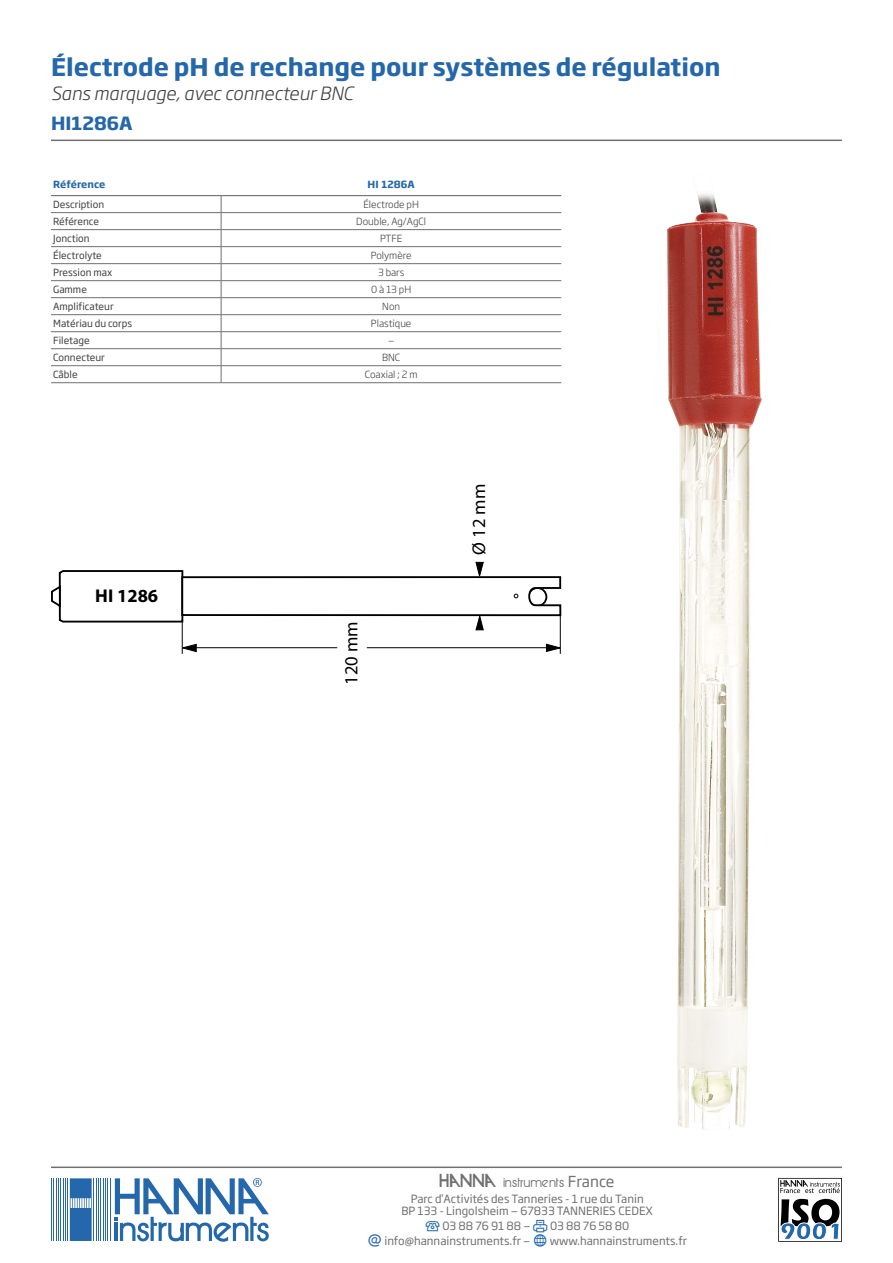
<style>
.page{position:relative;width:893px;height:1263px;background:#fff}
.page>*{position:absolute;margin:0;border:0;box-sizing:border-box;transform-origin:0 0}
.Titre{font:700 24px "Soho Gothic Pro";color:#2467aa}
.t1{font:18.45px "Myriad Pro";color:#000}
.t2{font:700 18.45px "Myriad Pro";color:#000}
.Titre_description{font:italic 300 18px "Soho Gothic Pro";color:#404042}
.Référence{font:700 18px "Soho Gothic Pro";color:#2467aa}
.t3{font:15px "Hanna";color:#6f7072}
.t4{font:11.25px/12px "Soho Gothic Pro";color:#6f7072;text-align:center}
.Tableau_gauche{font:9.75px "Soho Gothic Pro";color:#404042}
.Tableau_corps{font:300 9.75px "Soho Gothic Pro";color:#404042}
.Tableau_entête{font:700 9.75px "Soho Gothic Pro";color:#2467aa}
.s1{font-family:"Soho Gothic Pro"}
.s2{color:#2467aa}
</style>
<div class="page">
<img style="left:667px;top:194px;width:95px;height:936px">
<hr style="left:560px;top:611px;width:1px;height:43px;background:#000">
<hr style="left:182px;top:614px;width:1px;height:40px;background:#000">
<svg style="left:181px;top:643px;width:16px;height:10px"></svg>
<svg style="left:545px;top:643px;width:16px;height:10px"></svg>
<hr style="left:196px;top:647px;width:141px;height:1px;background:#000">
<hr style="left:367px;top:647px;width:182px;height:1px;background:#000">
<svg style="left:51px;top:561px;width:510px;height:70px"></svg>
<hr style="left:51px;top:212px;width:170px;height:1px;background:#6f7072">
<hr style="left:221px;top:212px;width:340px;height:1px;background:#6f7072">
<hr style="left:51px;top:229px;width:170px;height:1px;background:#6f7072">
<hr style="left:221px;top:229px;width:340px;height:1px;background:#6f7072">
<hr style="left:51px;top:246px;width:170px;height:1px;background:#6f7072">
<hr style="left:221px;top:246px;width:340px;height:1px;background:#6f7072">
<hr style="left:51px;top:263px;width:170px;height:1px;background:#6f7072">
<hr style="left:221px;top:263px;width:340px;height:1px;background:#6f7072">
<hr style="left:51px;top:280px;width:170px;height:1px;background:#6f7072">
<hr style="left:221px;top:280px;width:340px;height:1px;background:#6f7072">
<hr style="left:51px;top:297px;width:170px;height:1px;background:#6f7072">
<hr style="left:221px;top:297px;width:340px;height:1px;background:#6f7072">
<hr style="left:51px;top:314px;width:170px;height:1px;background:#6f7072">
<hr style="left:221px;top:314px;width:340px;height:1px;background:#6f7072">
<hr style="left:51px;top:331px;width:170px;height:1px;background:#6f7072">
<hr style="left:221px;top:331px;width:340px;height:1px;background:#6f7072">
<hr style="left:51px;top:348px;width:170px;height:1px;background:#6f7072">
<hr style="left:221px;top:348px;width:340px;height:1px;background:#6f7072">
<hr style="left:51px;top:365px;width:170px;height:1px;background:#6f7072">
<hr style="left:221px;top:365px;width:340px;height:1px;background:#6f7072">
<hr style="left:221px;top:382px;width:340px;height:1px;background:#6f7072">
<hr style="left:51px;top:382px;width:170px;height:1px;background:#6f7072">
<hr style="left:51px;top:195px;width:170px;height:1px;background:#6f7072">
<hr style="left:221px;top:195px;width:340px;height:1px;background:#6f7072">
<svg style="left:221px;top:196px;width:1px;height:186px"></svg>
<hr style="left:51px;top:1166px;width:791px;height:2px;background:#6f7072">
<hr style="left:51px;top:140px;width:791px;height:1px;background:#6f7072">
<hr style="left:110px;top:1178px;width:1px;height:63px;background:#2467aa">
<hr style="left:107px;top:1178px;width:1px;height:63px;background:#2467aa">
<hr style="left:105px;top:1178px;width:1px;height:63px;background:#2467aa">
<hr style="left:103px;top:1178px;width:1px;height:63px;background:#2467aa">
<hr style="left:100px;top:1178px;width:1px;height:63px;background:#2467aa">
<hr style="left:98px;top:1178px;width:1px;height:63px;background:#2467aa">
<hr style="left:96px;top:1178px;width:1px;height:63px;background:#2467aa">
<hr style="left:93px;top:1178px;width:1px;height:63px;background:#2467aa">
<hr style="left:67px;top:1178px;width:1px;height:63px;background:#2467aa">
<hr style="left:65px;top:1178px;width:1px;height:63px;background:#2467aa">
<hr style="left:63px;top:1178px;width:1px;height:63px;background:#2467aa">
<hr style="left:60px;top:1178px;width:1px;height:63px;background:#2467aa">
<hr style="left:58px;top:1178px;width:1px;height:63px;background:#2467aa">
<hr style="left:56px;top:1178px;width:1px;height:63px;background:#2467aa">
<hr style="left:53px;top:1178px;width:1px;height:63px;background:#2467aa">
<hr style="left:51px;top:1178px;width:1px;height:63px;background:#2467aa">
<svg style="left:70px;top:1178px;width:22px;height:63px"></svg>
<svg style="left:115px;top:1178px;width:154px;height:64px"></svg>
<svg style="left:778px;top:1178px;width:64px;height:64px"></svg>
<p class="Titre" style="left:51px;top:48px;width:671px">Électrode pH de rechange pour systèmes de régulation</p>
<p class="Titre_description" style="left:51px;top:79px;width:304px">Sans marquage, avec connecteur BNC</p>
<p class="Référence" style="left:51px;top:109px;width:83px">HI1286A</p>
<p class="Tableau_entête" style="left:53px;top:176px;width:54px">Référence</p>
<p class="Tableau_entête" style="left:368px;top:176px;width:49px">HI 1286A</p>
<p class="Tableau_gauche" style="left:53px;top:197px;width:53px">Description</p>
<p class="Tableau_corps" style="left:363px;top:197px;width:57px">Électrode pH</p>
<p class="Tableau_gauche" style="left:53px;top:214px;width:47px">Référence</p>
<p class="Tableau_corps" style="left:356px;top:214px;width:71px">Double, Ag/AgCl</p>
<p class="Tableau_gauche" style="left:53px;top:231px;width:38px">Jonction</p>
<p class="Tableau_corps" style="left:380px;top:231px;width:24px">PTFE</p>
<p class="Tableau_gauche" style="left:53px;top:248px;width:50px">Électrolyte</p>
<p class="Tableau_corps" style="left:371px;top:248px;width:42px">Polymère</p>
<p class="Tableau_gauche" style="left:53px;top:265px;width:61px">Pression max</p>
<p class="Tableau_corps" style="left:378px;top:265px;width:28px">3 bars</p>
<p class="Tableau_gauche" style="left:53px;top:282px;width:35px">Gamme</p>
<p class="Tableau_corps" style="left:371px;top:282px;width:42px">0 à 13 pH</p>
<p class="Tableau_gauche" style="left:53px;top:299px;width:62px">Amplificateur</p>
<p class="Tableau_corps" style="left:382px;top:299px;width:19px">Non</p>
<p class="Tableau_gauche" style="left:53px;top:316px;width:81px">Matériau du corps</p>
<p class="Tableau_corps" style="left:371px;top:316px;width:42px">Plastique</p>
<p class="Tableau_gauche" style="left:53px;top:333px;width:38px">Filetage</p>
<p class="Tableau_corps" style="left:388px;top:333px;width:8px">—</p>
<p class="Tableau_gauche" style="left:53px;top:350px;width:53px">Connecteur</p>
<p class="Tableau_corps" style="left:382px;top:350px;width:20px">BNC</p>
<p class="Tableau_gauche" style="left:53px;top:367px;width:26px">Câble</p>
<p class="Tableau_corps" style="left:365px;top:367px;width:54px">Coaxial ; 2 m</p>
<p class="t2" style="left:95px;top:584px;width:64px">HI 1286</p>
<p class="t1" style="left:340px;top:685px;width:65px;rotate:-90deg">120 mm</p>
<p class="t1" style="left:468px;top:554px;width:72px;rotate:-90deg">Ø 12 mm</p>
<h3 class="t3" style="left:440px;top:1173px;width:176px">HANNA instruments <span class="s1">France</span></h3>
<p class="t4" style="left:401px;top:1192px;width:253px">Parc d’Activités des Tanneries - 1 rue du Tanin<br>BP 133 - Lingolsheim — 67833 TANNERIES CEDEX</p>
<p class="t4" style="left:385px;top:1217px;width:246px;line-height:15px;text-align:left;text-indent:58px">03 88 76 91 88 — <span class="s2">▼</span> 03 88 76 58 80 info@hannainstruments.fr —</p>
<p class="t4" style="left:550px;top:1234px;width:139px">www.hannainstruments.fr</p>
</div>
